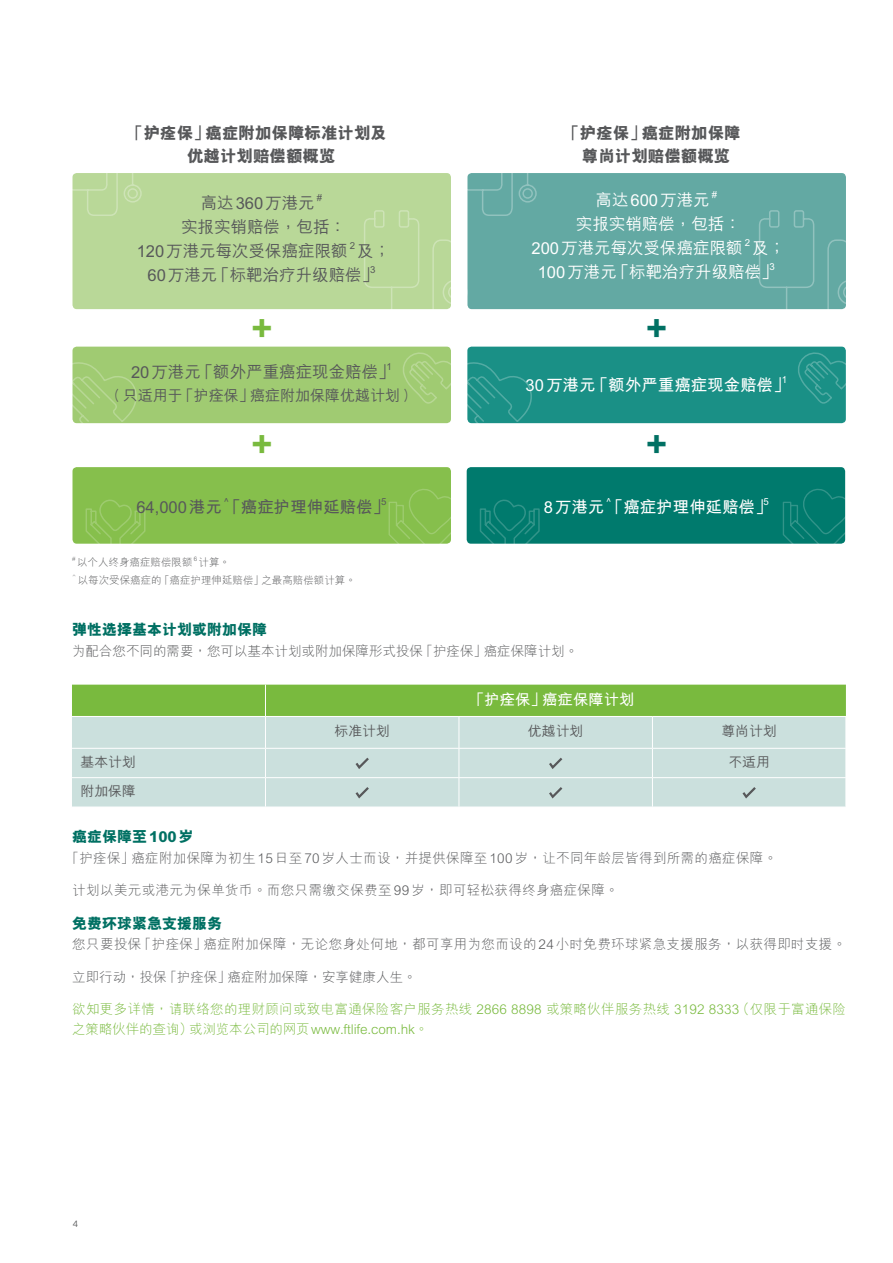
<style>
.page{position:relative;width:893px;height:1263px;background:#fff}
.page>*{position:absolute;margin:0;border:0;box-sizing:border-box;transform-origin:0 0}
.t1{font:700 36px "Arial";color:#79ba3e}
.t2{font:700 36px "Arial";color:#007063}
.t3{font:500 16.5px/24px "M Hei HKS";color:#57585a;text-align:right}
.t4{font:500 16.5px/24px "M Hei HKS";color:#fff;text-align:right}
.t5{font:800 16.5px/22.2px "M Hei HKS";color:#57585a;text-align:center}
.t6{font:700 16.5px "M Hei HKS";color:#fff}
.t7{font:700 16.5px "M Hei HKS";color:#57585a}
.t8{font:800 15px "M Hei HKS";color:#007063}
.t9{font:500 15px "M Hei HKS";color:#57585a}
.t10{font:700 15px "M Hei HKS";color:#fff}
.t11{font:300 13.5px "M Hei HKS";letter-spacing:.025em;color:#57585a}
.t12{font:300 13.5px/19.5px "M Hei HKS";letter-spacing:.025em;color:#79ba3e}
.t13{font:300 13.5px "M Hei HKS";color:#57585a}
.t14{font:500 13.5px "M Hei HKS";color:#57585a}
.t15{font:300 10.5px "M Hei HKS";color:#57585a}
.t16{font:500 9.6px "M Hei HKS";color:#57585a}
.t17{font:700 9.6px "M Hei HKS";color:#fff}
.t18{font:500 9.6px "M Hei HKS";color:#fff}
.t19{font:700 9.6px "M Hei HKS";color:#57585a}
.t20{font:9px "Eina 04";color:#57585a}
.t21{font:300 6.15px "M Hei HKS";color:#57585a}
</style>
<div class="page">
<div style="left:467px;top:347px;width:379px;height:76px;background:#1a9086;border-radius:4px"></div>
<div style="left:73px;top:467px;width:378px;height:77px;background:#86bf4c;border-radius:4px"></div>
<svg style="left:798px;top:351px;width:48px;height:53px"></svg>
<div style="left:467px;top:467px;width:378px;height:77px;background:#007a6d;border-radius:4px"></div>
<svg style="left:782px;top:487px;width:64px;height:57px"></svg>
<div style="left:73px;top:173px;width:378px;height:136px;background:#b9d898;border-radius:4px"></div>
<div style="left:467px;top:173px;width:379px;height:136px;background:#63a9a3;border-radius:4px"></div>
<svg style="left:758px;top:210px;width:88px;height:100px"></svg>
<div style="left:73px;top:347px;width:378px;height:76px;background:#a0cb72;border-radius:4px"></div>
<svg style="left:72px;top:361px;width:66px;height:63px"></svg>
<svg style="left:401px;top:351px;width:132px;height:73px"></svg>
<svg style="left:85px;top:499px;width:61px;height:45px"></svg>
<svg style="left:388px;top:487px;width:152px;height:57px"></svg>
<svg style="left:72px;top:173px;width:70px;height:44px"></svg>
<svg style="left:363px;top:173px;width:174px;height:137px"></svg>
<div style="left:72px;top:685px;width:774px;height:31px;background:#79ba3e"></div>
<div style="left:72px;top:717px;width:773px;height:90px;background:#cbe0dd"></div>
<hr style="left:265px;top:685px;width:1px;height:31px;background:#fff">
<hr style="left:265px;top:717px;width:1px;height:31px;background:#fff">
<hr style="left:459px;top:717px;width:1px;height:31px;background:#fff">
<hr style="left:652px;top:717px;width:1px;height:31px;background:#fff">
<svg style="left:265px;top:749px;width:1px;height:58px"></svg>
<svg style="left:459px;top:749px;width:1px;height:58px"></svg>
<svg style="left:652px;top:749px;width:1px;height:58px"></svg>
<svg style="left:845px;top:749px;width:1px;height:58px"></svg>
<hr style="left:72px;top:748px;width:193px;height:1px;background:#fff">
<hr style="left:265px;top:748px;width:194px;height:1px;background:#fff">
<hr style="left:459px;top:748px;width:193px;height:1px;background:#fff">
<hr style="left:652px;top:748px;width:194px;height:1px;background:#fff">
<hr style="left:72px;top:777px;width:193px;height:1px;background:#fff">
<hr style="left:265px;top:777px;width:194px;height:1px;background:#fff">
<hr style="left:459px;top:777px;width:193px;height:1px;background:#fff">
<hr style="left:652px;top:777px;width:194px;height:1px;background:#fff">
<svg style="left:353px;top:755px;width:18px;height:16px"></svg>
<svg style="left:547px;top:755px;width:18px;height:16px"></svg>
<svg style="left:353px;top:785px;width:18px;height:15px"></svg>
<svg style="left:547px;top:785px;width:18px;height:15px"></svg>
<svg style="left:740px;top:785px;width:18px;height:15px"></svg>
<p class="t5" style="left:127px;top:122px;width:261px">「護痊保」癌症附加保障標準計劃及優越計劃賠償額概覽</p>
<p class="t5" style="left:563px;top:122px;width:179px">「護痊保」癌症附加保障尊尚計劃賠償額概覽</p>
<p class="t3" style="left:201px;top:189px;width:116px">高達360萬港元</p>
<p class="t16" style="left:317px;top:190px;width:7px">#</p>
<p class="t3" style="left:137px;top:213px;width:213px">實報實銷賠償，包括：<br>120萬港元每次受保癌症限額</p>
<p class="t16" style="left:350px;top:238px;width:7px">2</p>
<p class="t3" style="left:147px;top:237px;width:244px;text-align:left;text-indent:210px">及；<br>60萬港元「標靶治療升級賠償」</p>
<p class="t16" style="left:370px;top:262px;width:7px">3</p>
<p class="t4" style="left:595px;top:186px;width:116px">高達600萬港元</p>
<p class="t18" style="left:712px;top:187px;width:7px">#</p>
<p class="t4" style="left:532px;top:210px;width:213px">實報實銷賠償，包括：<br>200萬港元每次受保癌症限額</p>
<p class="t18" style="left:745px;top:235px;width:7px">2</p>
<p class="t4" style="left:538px;top:234px;width:249px;text-align:left;text-indent:214px">及；<br>100萬港元「標靶治療升級賠償」</p>
<p class="t18" style="left:769px;top:259px;width:7px">3</p>
<h1 class="t1" style="left:251px;top:304px;width:23px">+</h1>
<h1 class="t2" style="left:646px;top:304px;width:23px">+</h1>
<p class="t3" style="left:131px;top:359px;width:265px">20萬港元「額外嚴重癌症現金賠償」</p>
<p class="t16" style="left:387px;top:359px;width:7px">1</p>
<p class="t9" style="left:113px;top:384px;width:298px">(只適用於「護痊保」癌症附加保障優越計劃)</p>
<p class="t6" style="left:526px;top:373px;width:266px">30萬港元 「額外嚴重癌症現金賠償」</p>
<p class="t17" style="left:782px;top:373px;width:7px">1</p>
<h1 class="t1" style="left:251px;top:420px;width:23px">+</h1>
<h1 class="t2" style="left:646px;top:420px;width:23px">+</h1>
<p class="t19" style="left:224px;top:494px;width:6px">^</p>
<p class="t19" style="left:381px;top:494px;width:7px">5</p>
<p class="t7" style="left:136px;top:495px;width:254px">64,000港元「癌症護理伸延賠償」</p>
<p class="t17" style="left:606px;top:494px;width:6px">^</p>
<p class="t17" style="left:764px;top:494px;width:7px">5</p>
<p class="t6" style="left:544px;top:495px;width:230px">8萬港元「癌症護理伸延賠償」</p>
<p class="t21" style="left:72px;top:555px;width:5px">#</p>
<p class="t15" style="left:77px;top:555px;width:117px">以個人終身癌症賠償限額</p>
<p class="t21" style="left:194px;top:555px;width:5px">6</p>
<p class="t15" style="left:199px;top:555px;width:33px">計算。</p>
<p class="t21" style="left:72px;top:572px;width:6px">^</p>
<p class="t15" style="left:78px;top:573px;width:280px">以每次受保癌症的「癌症護理伸延賠償」之最高賠償額計算。</p>
<p class="t8" style="left:72px;top:620px;width:196px">彈性選擇基本計劃或附加保障</p>
<p class="t13" style="left:72px;top:642px;width:508px">為配合您不同的需要，您可以基本計劃或附加保障形式投保「護痊保」癌症保障計劃。</p>
<p class="t10" style="left:469px;top:688px;width:167px">「護痊保」癌症保障計劃</p>
<p class="t14" style="left:334px;top:721px;width:57px">標準計劃</p>
<p class="t14" style="left:528px;top:721px;width:57px">優越計劃</p>
<p class="t14" style="left:721px;top:721px;width:57px">尊尚計劃</p>
<p class="t14" style="left:80px;top:752px;width:57px">基本計劃</p>
<p class="t14" style="left:728px;top:752px;width:43px">不適用</p>
<p class="t14" style="left:80px;top:781px;width:57px">附加保障</p>
<p class="t8" style="left:72px;top:826px;width:123px">癌症保障至100歲</p>
<p class="t11" style="left:66px;top:848px;width:713px">「護痊保」癌症附加保障為初生 15 日至 70 歲人士而設，並提供保障至 100 歲，讓不同年齡層皆得到所需的癌症保障。</p>
<p class="t11" style="left:72px;top:880px;width:548px">計劃以美元或港元為保單貨幣。而您只需繳交保費至99歲，即可輕鬆獲得終身癌症保障。</p>
<p class="t8" style="left:72px;top:913px;width:151px">免費環球緊急支援服務</p>
<p class="t11" style="left:72px;top:935px;width:775px">您只要投保「護痊保」癌症附加保障，無論您身處何地，都可享用為您而設的 24 小時免費環球緊急支援服務，以獲得即時支援。</p>
<p class="t13" style="left:72px;top:967px;width:346px">立即行動，投保「護痊保」癌症附加保障，安享健康人生。</p>
<p class="t12" style="left:72px;top:999px;width:775px">欲知更多詳情，請聯絡您的理財顧問或致電富通保險客戶服務熱線 2866 8898 或策略伙伴服務熱線 3192 8333（僅限於富通保險之策略伙伴的查詢）或瀏覽本公司的網頁www.ftlife.com.hk。</p>
<p class="t20" style="left:73px;top:1217px;width:7px">4</p>
</div>
